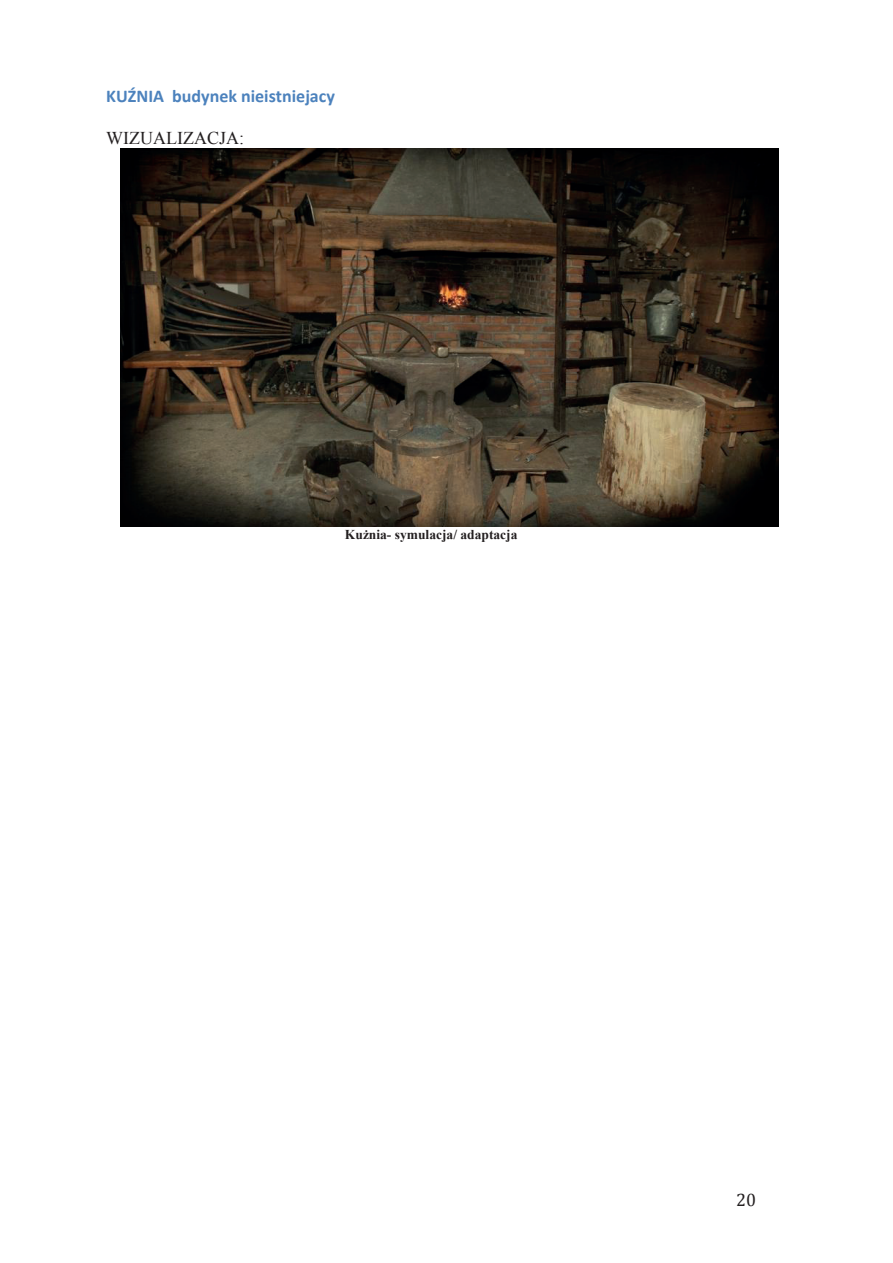
<style>
.page{position:relative;width:893px;height:1263px;background:#fff}
.page>*{position:absolute;margin:0;border:0;box-sizing:border-box;transform-origin:0 0}
.t1{font:700 18px "Calibri";color:#4c82bd}
.t2{font:18px "Times New Roman";color:#231f20}
.t3{font:18px "Cambria";color:#231f20}
.t4{font:700 13.5px "Times New Roman";color:#231f20}
</style>
<div class="page">
<img style="left:120px;top:148px;width:659px;height:378px">
<p class="t1" style="left:106px;top:85px;width:230px">KUŹNIA budynek nieistniejacy</p>
<p class="t2" style="left:106px;top:126px;width:139px">WIZUALIZACJA:</p>
<p class="t4" style="left:345px;top:525px;width:174px">Kużnia- symulacja/ adaptacja</p>
<p class="t3" style="left:736px;top:1189px;width:21px">20</p>
</div>
